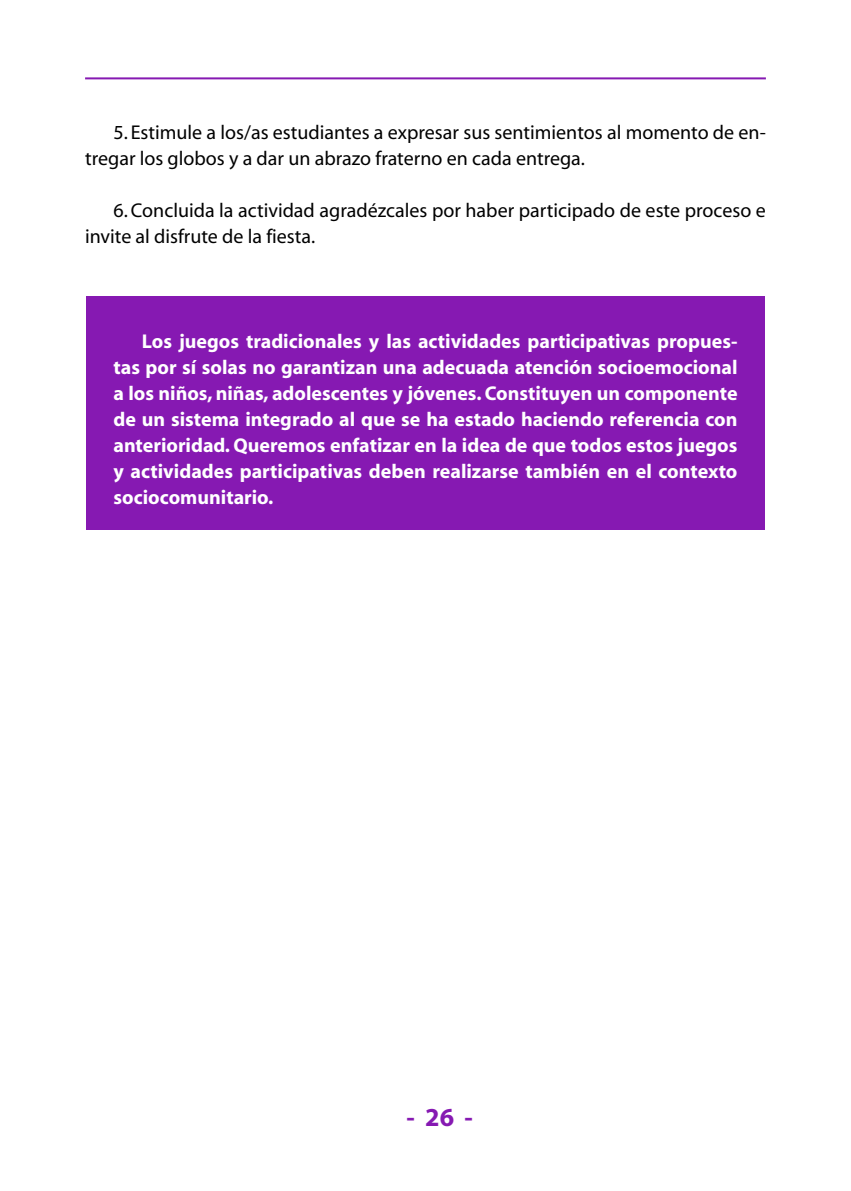
<style>
.page{position:relative;width:851px;height:1191px;background:#fff}
.page>*{position:absolute;margin:0;border:0;box-sizing:border-box;transform-origin:0 0}
.t1{font:700 26px "Myriad";color:#8619b2}
.t2{font:700 20px/26px "Myriad";color:#fff;text-align:justify}
.t3{font:20px/26px "Myriad";color:#000}
</style>
<div class="page">
<hr style="left:85px;top:77px;width:680px;height:2px;background:#8619b2">
<div style="left:86px;top:296px;width:678px;height:233px;background:#8619b2"></div>
<p class="t3" style="left:85px;top:121px;width:682px;text-indent:28px">5. Estimule a los/as estudiantes a expresar sus sentimientos al momento de en&shy;tregar los globos y a dar un abrazo fraterno en cada entrega.</p>
<p class="t3" style="left:85px;top:199px;width:682px;text-indent:28px">6. Concluida la actividad agradézcales por haber participado de este proceso e invite al disfrute de la fiesta.</p>
<p class="t2" style="left:113px;top:328px;width:625px;text-indent:28px">Los juegos tradicionales y las actividades participativas propues&shy;tas por sí solas no garantizan una adecuada atención socioemocional a los niños, niñas, adolescentes y jóvenes. Constituyen un componente de un sistema integrado al que se ha estado haciendo referencia con anterioridad. Queremos enfatizar en la idea de que todos estos juegos y actividades participativas deben realizarse también en el contexto sociocomunitario.</p>
<h1 class="t1" style="left:406px;top:1103px;width:68px">- 26 -</h1>
</div>
